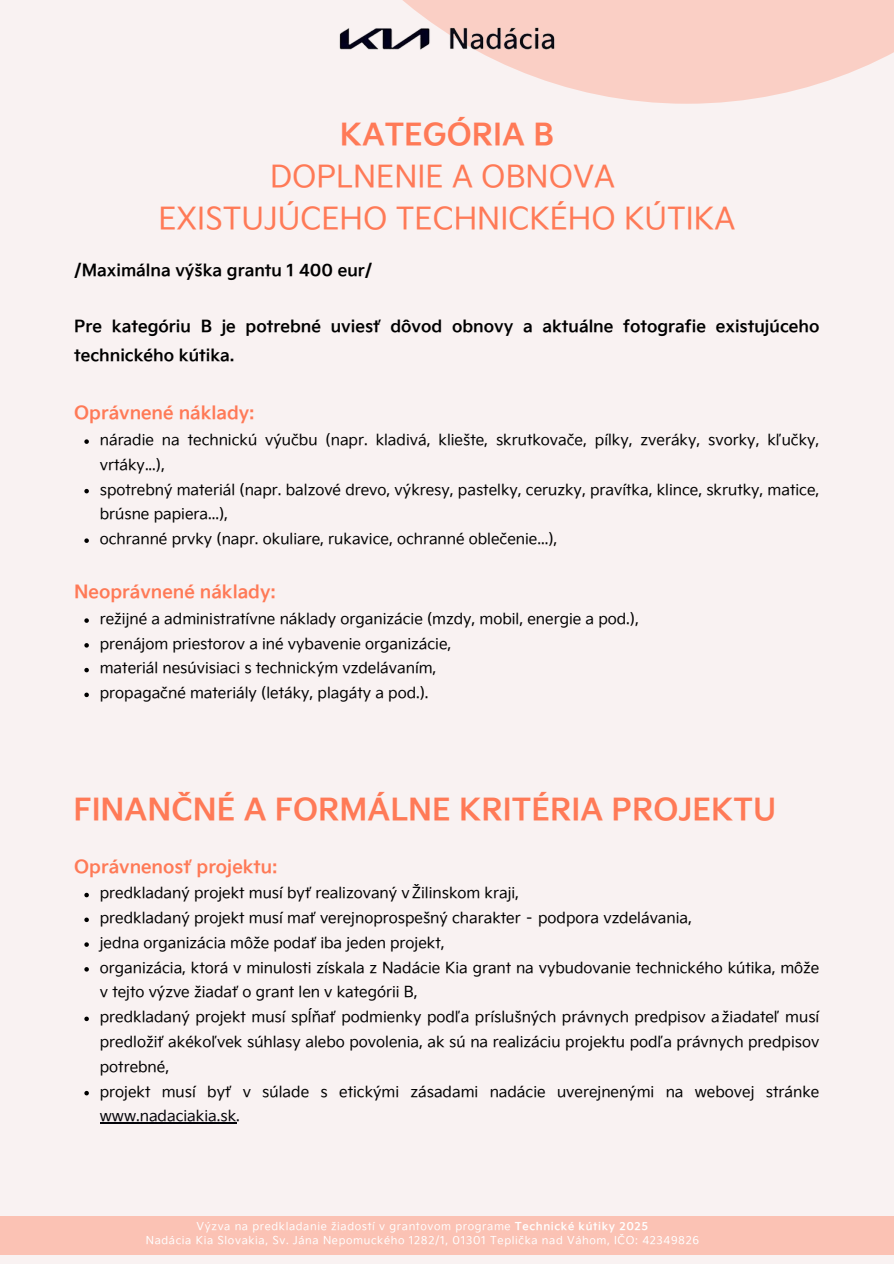
<style>
.page{position:relative;width:894px;height:1264px;background:#fff}
.page>*{position:absolute;margin:0;border:0;box-sizing:border-box;transform-origin:0 0}
.t1{font:30px/41.7px "Kia Signature OTF Regular";color:#ff7a57;text-align:center}
.t2{font:30px "Kia Signature OTF Bold";color:#ff7a57}
.t3{font:18px "Kia Signature OTF Bold";color:#ff7a57}
.t4{font:16.5px/28.2px "Kia Signature OTF Bold";color:#000}
.t5{font:15px/24.8px "Kia Signature OTF Regular";color:#000}
.t6{font:10.8px "Kia Signature OTF Regular";letter-spacing:.06em;color:#fff}
.s1{font-family:"Kia Signature OTF Bold"}
.s2{color:#040409}
</style>
<div class="page">
<div style="left:0;top:0;width:893px;height:1263px;background:#f9f2f2"></div>
<svg style="left:403px;top:0;width:490px;height:104px;fill:#facfc5"></svg>
<img style="left:339px;top:20px;width:224px;height:37px">
<svg style="left:84px;top:439px;width:5px;height:5px"></svg>
<svg style="left:84px;top:489px;width:5px;height:4px"></svg>
<svg style="left:84px;top:538px;width:5px;height:5px"></svg>
<svg style="left:84px;top:618px;width:5px;height:5px"></svg>
<svg style="left:84px;top:643px;width:5px;height:4px"></svg>
<svg style="left:84px;top:668px;width:5px;height:4px"></svg>
<svg style="left:84px;top:692px;width:5px;height:5px"></svg>
<svg style="left:84px;top:892px;width:5px;height:5px"></svg>
<svg style="left:84px;top:917px;width:5px;height:5px"></svg>
<svg style="left:84px;top:942px;width:5px;height:4px"></svg>
<svg style="left:84px;top:967px;width:5px;height:4px"></svg>
<svg style="left:84px;top:1016px;width:5px;height:5px"></svg>
<svg style="left:84px;top:1090px;width:5px;height:5px"></svg>
<hr style="left:100px;top:1122px;width:136px;height:1px;background:#040409">
<div style="left:0;top:1216px;width:893px;height:38px;background:#fbc2b4"></div>
<p class="t1" style="left:158px;top:115px;width:578px"><span class="s1">KATEGÓRIA B<br></span>DOPLNENIE A OBNOVA<br>EXISTUJÚCEHO TECHNICKÉHO KÚTIKA</p>
<p class="t4" style="left:74px;top:257px;width:299px">/Maximálna výška grantu 1 400 eur/</p>
<h2 class="t4" style="left:74px;top:313px;width:746px">Pre kategóriu B je potrebné uviesť dôvod obnovy a aktuálne fotografie existujúceho technického kútika.</h2>
<h3 class="t3" style="left:74px;top:403px;width:182px">Oprávnené náklady:</h3>
<h3 class="t5" style="left:100px;top:428px;width:720px">náradie na technickú výučbu (napr. kladivá, kliešte, skrutkovače, pílky, zveráky, svorky, kľučky, vrtáky...),</h3>
<h3 class="t5" style="left:100px;top:477px;width:720px">spotrebný materiál (napr. balzové drevo, výkresy, pastelky, ceruzky, pravítka, klince, skrutky, matice, brúsne papiera...),</h3>
<p class="t5" style="left:100px;top:527px;width:459px">ochranné prvky (napr. okuliare, rukavice, ochranné oblečenie...),</p>
<p class="t3" style="left:74px;top:582px;width:203px">Neoprávnené náklady:</p>
<h4 class="t5" style="left:100px;top:607px;width:540px">režijné a administratívne náklady organizácie (mzdy, mobil, energie a pod.),</h4>
<h3 class="t5" style="left:100px;top:632px;width:353px">prenájom priestorov a iné vybavenie organizácie,</h3>
<p class="t5" style="left:100px;top:656px;width:338px">materiál nesúvisiaci s technickým vzdelávaním,</p>
<p class="t5" style="left:100px;top:681px;width:330px">propagačné materiály (letáky, plagáty a pod.).</p>
<p class="t2" style="left:73px;top:793px;width:704px">FINANČNÉ A FORMÁLNE KRITÉRIA PROJEKTU</p>
<h1 class="t3" style="left:74px;top:856px;width:205px">Oprávnenosť projektu:</h1>
<h3 class="t5" style="left:100px;top:881px;width:420px">predkladaný projekt musí byť realizovaný vŽilinskom kraji,</h3>
<p class="t5" style="left:100px;top:906px;width:593px">predkladaný projekt musí mať verejnoprospešný charakter – podpora vzdelávania,</p>
<p class="t5" style="left:100px;top:931px;width:346px">jedna organizácia môže podať iba jeden projekt,</p>
<p class="t5" style="left:100px;top:955px;width:720px">organizácia, ktorá v minulosti získala z Nadácie Kia grant na vybudovanie technického kútika, môže v tejto výzve žiadať o grant len v kategórii B,</p>
<p class="t5" style="left:100px;top:1005px;width:720px;text-align:justify">predkladaný projekt musí spĺňať podmienky podľa príslušných právnych predpisov ažiadateľ musí predložiť akékoľvek súhlasy alebo povolenia, ak sú na realizáciu projektu podľa právnych predpisov potrebné,</p>
<p class="t5" style="left:100px;top:1079px;width:720px">projekt musí byť v súlade s etickými zásadami nadácie uverejnenými na webovej stránke <span class="s2">www.nadaciakia.sk.</span></p>
<h4 class="t6" style="left:196px;top:1219px;width:453px">Výzva na predkladanie žiadostí v grantovom programe <span class="s1">Technické kútiky 2025</span></h4>
<p class="t6" style="left:146px;top:1234px;width:554px">Nadácia Kia Slovakia, Sv. Jána Nepomuckého 1282/1, 01301 Teplička nad Váhom, IČO: 42349826</p>
</div>
